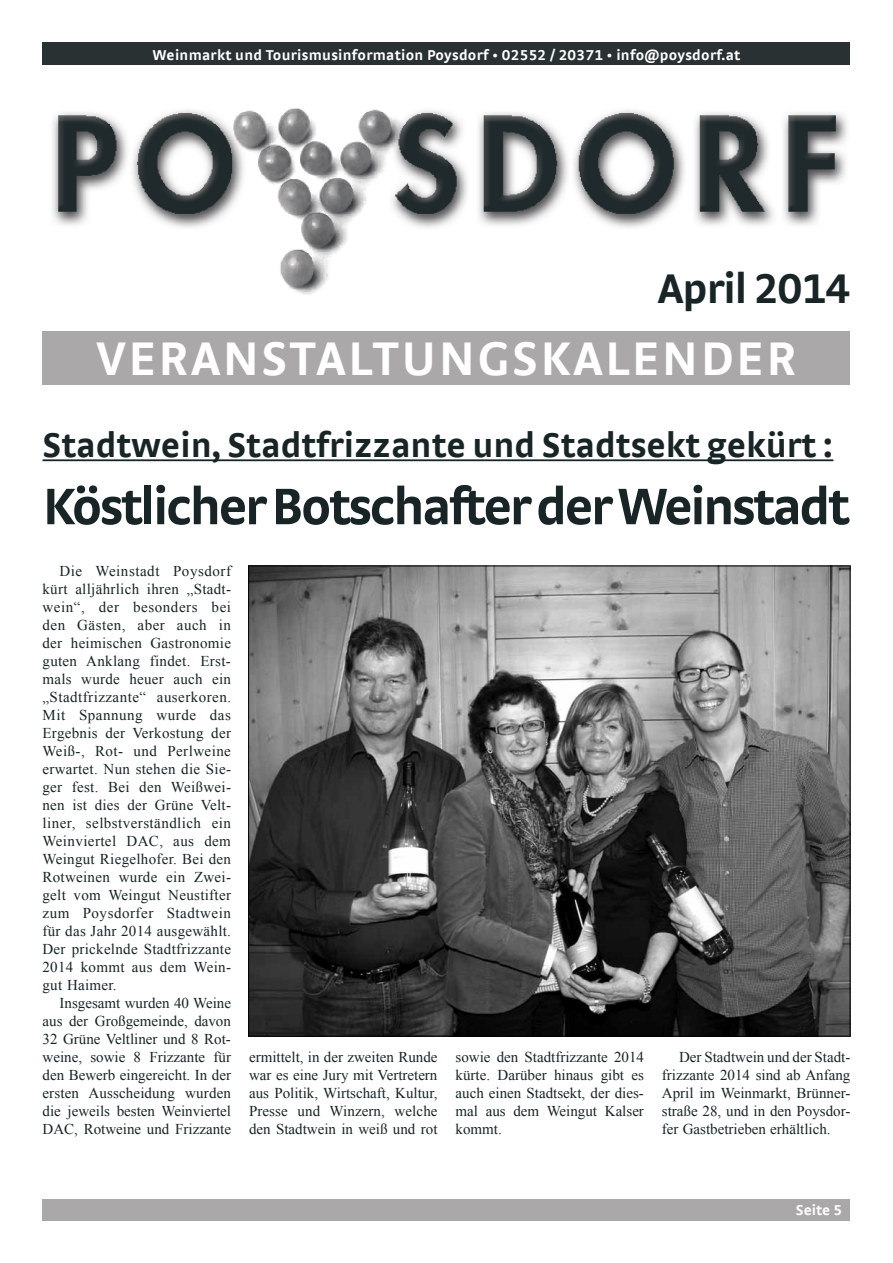
<style>
.page{position:relative;width:893px;height:1263px;background:#fff}
.page>*{position:absolute;margin:0;border:0;box-sizing:border-box;transform-origin:0 0}
.t1{font:54px "Strada";letter-spacing:-.05em;color:#182426}
.t2{font:700 49.5px "Strada TF";letter-spacing:.05em;color:#fff}
.t3{font:700 43.5px "Strada TF";letter-spacing:-.025em;color:#182426}
.t4{font:36px "Strada";color:#182426}
.t5{font:15px/18px "Times New Roman";color:#182426;text-align:justify}
.t6{font:700 15px "Strada TF";letter-spacing:.02em;color:#fff}
.t7{font:700 15px "Strada TF";color:#fff}
</style>
<div class="page">
<div style="left:43px;top:1199px;width:807px;height:21px;background:#aaa8a9"></div>
<img style="left:52px;top:108px;width:795px;height:187px">
<div style="left:43px;top:332px;width:807px;height:53px;background:#aaa8a9"></div>
<div style="left:43px;top:43px;width:807px;height:22px;background:#293133"></div>
<hr style="left:43px;top:459px;width:790px;height:2px;background:#182426">
<img style="left:250px;top:568px;width:598px;height:466px">
<p class="t7" style="left:646px;top:45px;width:198px">Poysdorfer Stadtnachrichten</p>
<p class="t6" style="left:153px;top:45px;width:589px">Weinmarkt und Tourismusinformation Poysdorf • 02552 / 20371 • info@poysdorf.at</p>
<h3 class="t3" style="left:658px;top:262px;width:194px">April 2014</h3>
<h2 class="t2" style="left:97px;top:328px;width:701px">VERANSTALTUNGSKALENDER</h2>
<h3 class="t4" style="left:43px;top:423px;width:792px">Stadtwein, Stadtfrizzante und Stadtsekt gekürt :</h3>
<h1 class="t1" style="left:43px;top:474px;width:809px">Köstlicher Botschafter der Weinstadt</h1>
<p class="t5" style="left:43px;top:562px;width:190px;text-indent:17px">Die Weinstadt Poysdorf kürt alljährlich ihren „Stadt&shy;wein“, der besonders bei den Gästen, aber auch in der heimischen Gastronomie guten Anklang findet. Erst&shy;mals wurde heuer auch ein „Stadtfrizzante“ auserkoren.<br>Mit Spannung wurde das Ergebnis der Verkostung der Weiß-, Rot- und Perlweine erwartet. Nun stehen die Sie&shy;ger fest. Bei den Weißwei&shy;nen ist dies der Grüne Velt&shy;liner, selbstverständlich ein Weinviertel DAC, aus dem Weingut Riegelhofer. Bei den Rotweinen wurde ein Zwei&shy;gelt vom Weingut Neustifter zum Poysdorfer Stadtwein für das Jahr 2014 ausgewählt.<br>Der prickelnde Stadtfrizzante 2014 kommt aus dem Wein&shy;gut Haimer.</p>
<p class="t5" style="left:43px;top:994px;width:190px;text-indent:17px">Insgesamt wurden 40 Weine aus der Großgemeinde, davon 32 Grüne Veltliner und 8 Rot&shy;weine, sowie 8 Frizzante für den Bewerb eingereicht. In der ersten Ausscheidung wurden die jeweils besten Weinviertel DAC, Rotweine und Frizzante</p>
<p class="t5" style="left:249px;top:1048px;width:190px">ermittelt, in der zweiten Runde war es eine Jury mit Vertretern aus Politik, Wirtschaft, Kultur, Presse und Winzern, welche den Stadtwein in weiß und rot</p>
<p class="t5" style="left:455px;top:1048px;width:190px">sowie den Stadtfrizzante 2014 kürte. Darüber hinaus gibt es auch einen Stadtsekt, der dies&shy;mal aus dem Weingut Kalser kommt.</p>
<p class="t5" style="left:662px;top:1048px;width:190px;text-indent:17px">Der Stadtwein und der Stadt&shy;frizzante 2014 sind ab Anfang April im Weinmarkt, Brünner&shy;straße 28, und in den Poysdor&shy;fer Gastbetrieben erhältlich.</p>
<p class="t6" style="left:796px;top:1201px;width:48px">Seite 5</p>
</div>
